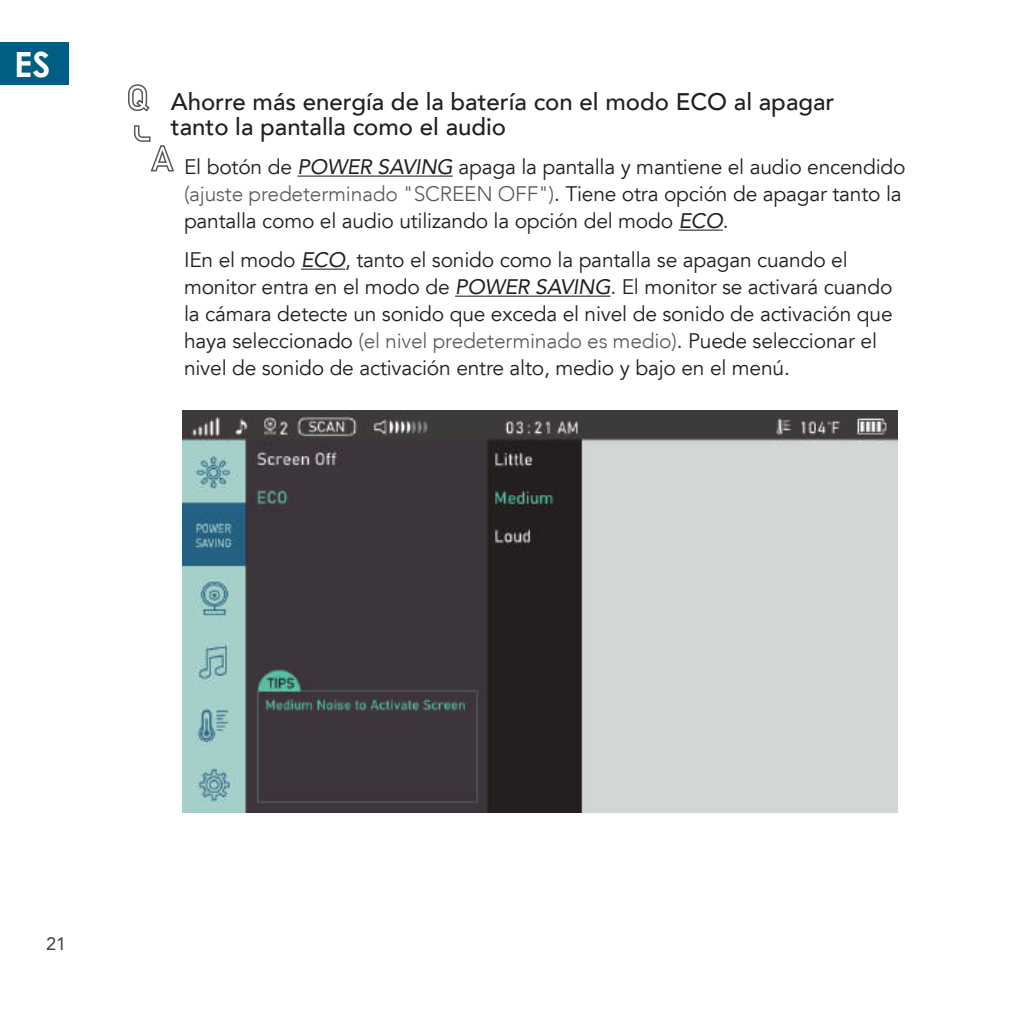
<style>
.page{position:relative;width:1021px;height:1021px;background:#fff}
.page>*{position:absolute;margin:0;border:0;box-sizing:border-box;transform-origin:0 0}
.t1{font:700 34.8px "Century Gothic";color:#fff}
.t2{font:500 24px/24.9px "Avenir LT";color:#231f20}
.t3{font:21px/27px "Avenir LT";letter-spacing:-.01em;color:#231f20}
.t4{font:18px "Avenir LT";color:#3e3e3f}
.s1{font-style:italic}
.s2{font-weight:300;color:#57585a}
</style>
<div class="page">
<div style="left:0;top:43px;width:68px;height:42px;background:#005d83"></div>
<svg style="left:128px;top:84px;width:22px;height:28px"></svg>
<svg style="left:134px;top:125px;width:41px;height:47px"></svg>
<hr style="left:297px;top:175px;width:156px;height:2px;background:#231f20">
<hr style="left:678px;top:229px;width:44px;height:2px;background:#231f20">
<hr style="left:301px;top:268px;width:44px;height:2px;background:#231f20">
<hr style="left:455px;top:295px;width:155px;height:2px;background:#231f20">
<img style="left:183px;top:410px;width:714px;height:402px">
<h1 class="t1" style="left:14px;top:38px;width:38px">ES</h1>
<p class="t2" style="left:171px;top:90px;width:665px">Ahorre más energía de la batería con el modo ECO al apagar tanto la pantalla como el audio</p>
<p class="t3" style="left:184px;top:154px;width:723px">El botón de <span class="s1">POWER SAVING</span> apaga la pantalla y mantiene el audio encendido <span class="s2">(ajuste predeterminado "SCREEN OFF")</span>. Tiene otra opción de apagar tanto la pantalla como el audio utilizando la opción del modo <span class="s1">ECO</span>.</p>
<p class="t3" style="left:184px;top:247px;width:710px">IEn el modo <span class="s1">ECO</span>, tanto el sonido como la pantalla se apagan cuando el monitor entra en el modo de <span class="s1">POWER SAVING</span>. El monitor se activará cuando la cámara detecte un sonido que exceda el nivel de sonido de activación que haya seleccionado <span class="s2">(el nivel predeterminado es medio)</span>. Puede seleccionar el nivel de sonido de activación entre alto, medio y bajo en el menú.</p>
<p class="t4" style="left:46px;top:933px;width:22px">21</p>
</div>
